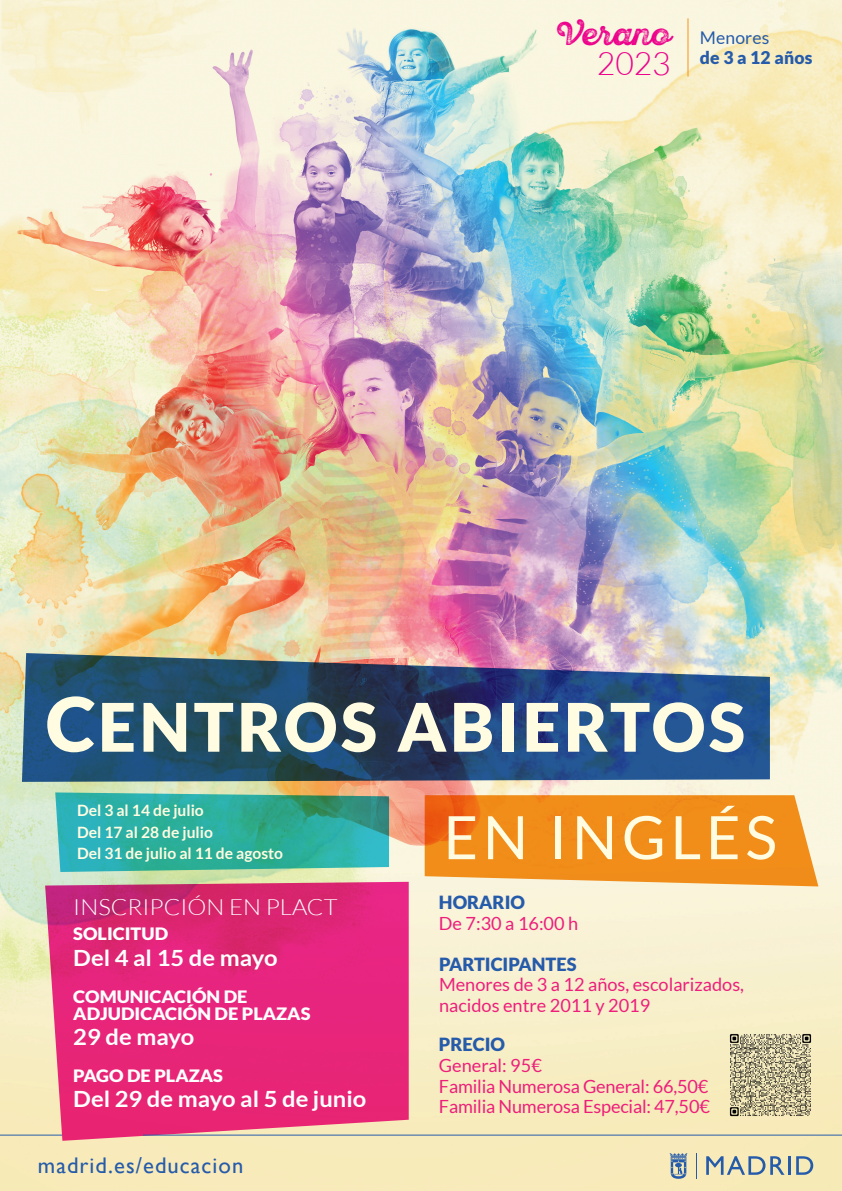
<style>
.page{position:relative;width:842px;height:1191px;background:#fff}
.page>*{position:absolute;margin:0;border:0;box-sizing:border-box;transform-origin:0 0}
.t1{font:900 67px "Lato";letter-spacing:.055em;color:#fffce1}
.t2{font:59.9px "Lato";letter-spacing:.075em;color:#fffce1}
.t3{font:31.9px "Sant Elia Rough Bold Thr";letter-spacing:-.005em;color:#ed028c}
.t4{font:300 31.9px "Lato";color:#ed028c}
.t5{font:22.6px "Gill Sans";letter-spacing:.045em;color:#255baa}
.t6{font:700 22.4px "Lato";color:#fff;scale:1.06 1}
.t7{font:300 22.4px "Lato";color:#fff;scale:1.06 1}
.t8{font:18.1px/20.7px "Lato";color:#ee1e7b}
.t9{font:900 18.1px "Lato";color:#255baa}
.t10{font:900 17.5px "Lato";letter-spacing:.01em;color:#255baa}
.t11{font:17.5px "Lato";letter-spacing:.01em;color:#255baa}
.t12{font:900 17.1px/17.1px "Lato";color:#fff;scale:1.06 1}
.t13{font:700 15.6px/21.3px "Lato";color:#fffce1}
.s1{font-size:75.1px}
</style>
<div class="page">
<img style="left:0;top:0;width:842px;height:1134px">
<hr style="left:688px;top:18px;width:1px;height:59px;background:#f7931d">
<svg style="left:22px;top:653px;width:748px;height:129px;background:#36557a"></svg>
<svg style="left:45px;top:881px;width:364px;height:253px;background:#e32f7b"></svg>
<svg style="left:425px;top:795px;width:393px;height:91px;background:#f19228"></svg>
<svg style="left:55px;top:792px;width:334px;height:80px;background:#39af9f"></svg>
<img style="left:725px;top:1029px;width:91px;height:91px">
<div style="left:0;top:1134px;width:842px;height:57px;background:#f8ebba"></div>
<h3 class="t3" style="left:555px;top:15px;width:117px">Verano</h3>
<h3 class="t4" style="left:597px;top:47px;width:75px">2023</h3>
<p class="t11" style="left:700px;top:28px;width:71px">Menores</p>
<p class="t10" style="left:700px;top:48px;width:114px">de 3 a 12 años</p>
<h1 class="t1" style="left:46px;top:688px;width:701px"><span class="s1">C</span>ENTROS ABIERTOS</h1>
<p class="t13" style="left:77px;top:799px;width:208px">Del 3 al 14 de julio<br>Del 17 al 28 de julio<br>Del 31 de julio al 11 de agosto</p>
<p class="t7" style="left:73px;top:894px;width:251px">INSCRIPCIÓN EN PLACT</p>
<p class="t12" style="left:73px;top:925px;width:91px">SOLICITUD</p>
<p class="t6" style="left:73px;top:944px;width:194px">Del 4 al 15 de mayo</p>
<p class="t12" style="left:73px;top:987px;width:225px">COMUNICACIÓN DE<br>ADJUDICACIÓN DE PLAZAS</p>
<p class="t6" style="left:73px;top:1024px;width:116px">29 de mayo</p>
<p class="t12" style="left:73px;top:1067px;width:143px">PAGO DE PLAZAS</p>
<p class="t6" style="left:73px;top:1086px;width:278px">Del 29 de mayo al 5 de junio</p>
<p class="t5" style="left:38px;top:1152px;width:207px">madrid.es/educacion</p>
<h2 class="t2" style="left:443px;top:804px;width:335px">EN INGLÉS</h2>
<p class="t9" style="left:439px;top:892px;width:88px">HORARIO</p>
<p class="t8" style="left:439px;top:913px;width:141px">De 7:30 a 16:00 h</p>
<p class="t9" style="left:439px;top:953px;width:139px">PARTICIPANTES</p>
<p class="t8" style="left:439px;top:974px;width:306px">Menores de 3 a 12 años, escolarizados, nacidos entre 2011 y 2019</p>
<p class="t9" style="left:439px;top:1034px;width:68px">PRECIO</p>
<p class="t8" style="left:439px;top:1054px;width:272px">General: 95€<br>Familia Numerosa General: 66,50€<br>Familia Numerosa Especial: 47,50€</p>
</div>
